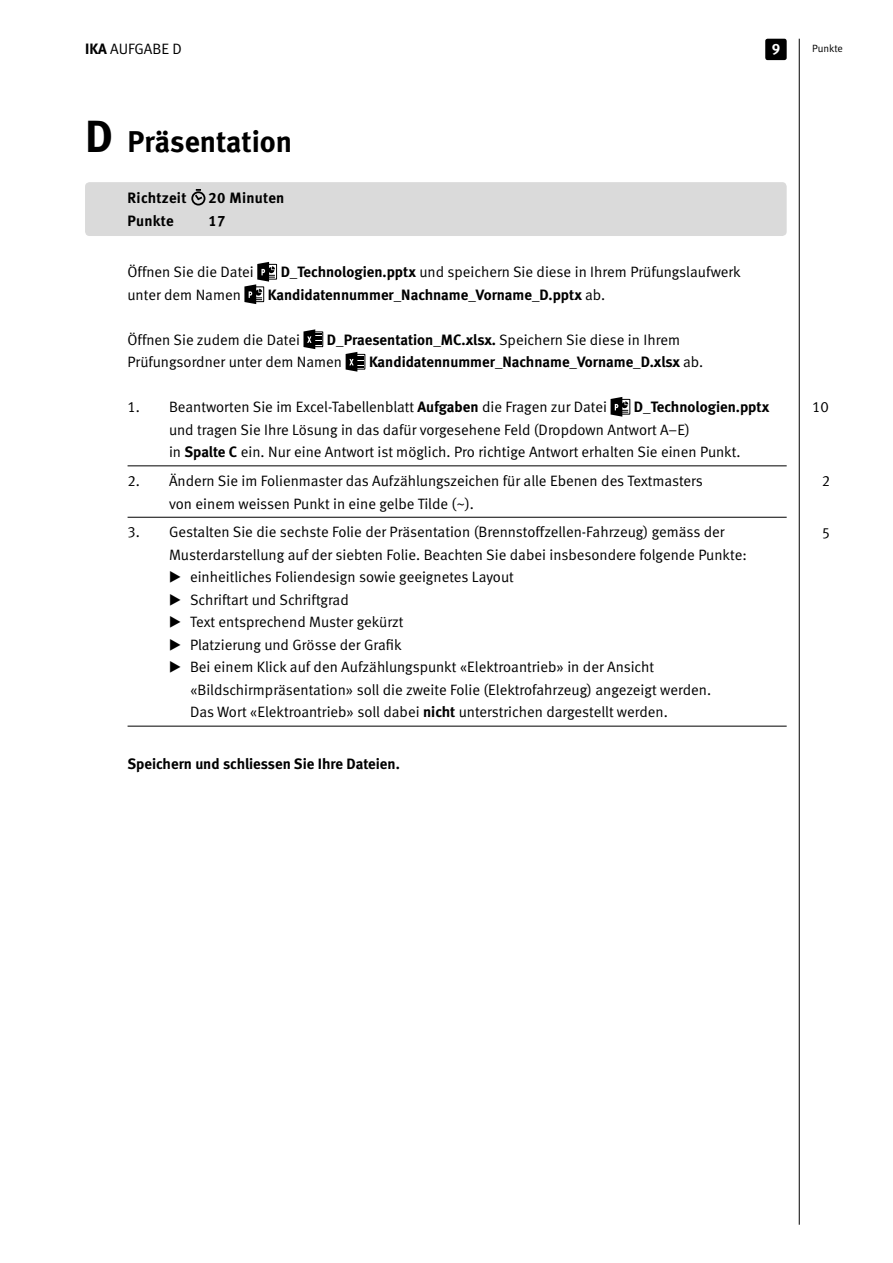
<style>
.page{position:relative;width:893px;height:1263px;background:#fff}
.page>*{position:absolute;margin:0;border:0;box-sizing:border-box;transform-origin:0 0}
.Titel_03{font:30px "Meta Bold LF";color:#000}
.Titel_03-2{font:15px/22.5px "Meta Normal LF";color:#000}
.Titel_03-3{font:15px "Meta Bold LF";color:#000}
.Titel_03-4{font:15px "Meta Bold LF";letter-spacing:.02em;color:#000}
.t1{font:15px "Meta Bold LF";color:#fff}
.t2{font:10.5px "Meta Normal LF";letter-spacing:-.005em;color:#000}
.s1{font-family:"Meta Bold LF"}
.s2{font-size:45px}
.s3{font-family:"Meta Normal LF"}
.s4{font-family:"European Pi Three"}
</style>
<div class="page">
<div style="left:765px;top:39px;width:22px;height:21px;background:#000;border-radius:2px"></div>
<hr style="left:799px;top:39px;width:1px;height:1186px;background:#000">
<div style="left:85px;top:182px;width:702px;height:54px;background:#dadada;border-radius:4px"></div>
<hr style="left:128px;top:466px;width:659px;height:1px;background:#000">
<hr style="left:128px;top:517px;width:659px;height:1px;background:#000">
<hr style="left:128px;top:726px;width:659px;height:1px;background:#000">
<div style="left:191px;top:191px;width:14px;height:14px;border:2px solid #000;border-radius:50%"></div>
<svg style="left:193px;top:189px;width:11px;height:13px"></svg>
<div style="left:267px;top:264px;width:10px;height:15px;border:1px solid #000"></div>
<svg style="left:244px;top:262px;width:31px;height:42px"></svg>
<div style="left:313px;top:331px;width:10px;height:16px;border:1px solid #000"></div>
<svg style="left:303px;top:329px;width:18px;height:20px"></svg>
<div style="left:355px;top:354px;width:10px;height:15px;border:1px solid #000"></div>
<svg style="left:346px;top:352px;width:17px;height:20px"></svg>
<div style="left:620px;top:399px;width:10px;height:15px;border:1px solid #000"></div>
<svg style="left:611px;top:397px;width:17px;height:20px"></svg>
<p class="Titel_03-2" style="left:85px;top:38px;width:98px"><span class="s1">IKA</span> AUFGABE D</p>
<p class="t1" style="left:772px;top:40px;width:10px">9</p>
<p class="t2" style="left:812px;top:43px;width:32px">Punkte</p>
<p class="Titel_03" style="left:85px;top:124px;width:209px"><span class="s2">D</span> Präsentation</p>
<p class="Titel_03-4" style="left:128px;top:189px;width:60px">Richtzeit</p>
<p class="Titel_03-4" style="left:208px;top:189px;width:78px">20 Minuten</p>
<p class="Titel_03-3" style="left:128px;top:212px;width:48px">Punkte</p>
<p class="Titel_03-3" style="left:208px;top:212px;width:19px">17</p>
<p class="Titel_03-2" style="left:128px;top:260px;width:128px">Öffnen Sie die Datei</p>
<p class="Titel_03-2" style="left:281px;top:260px;width:462px"><span class="s1">D_Technologien.pptx</span> und speichern Sie diese in Ihrem Prüfungslaufwerk</p>
<p class="Titel_03-2" style="left:128px;top:283px;width:115px">unter dem Namen</p>
<p class="Titel_03-3" style="left:268px;top:285px;width:339px">Kandidatennummer_Nachname_Vorname_D.pptx <span class="s3">ab.</span></p>
<p class="Titel_03-2" style="left:128px;top:328px;width:174px">Öffnen Sie zudem die Datei</p>
<p class="Titel_03-2" style="left:128px;top:328px;width:554px;text-indent:199px"><span class="s1">D_Praesentation_MC.xlsx.</span> Speichern Sie diese in Ihrem<br>Prüfungsordner unter dem Namen</p>
<p class="Titel_03-3" style="left:369px;top:353px;width:336px">Kandidatennummer_Nachname_Vorname_D.xlsx <span class="s3">ab.</span></p>
<p class="Titel_03-2" style="left:128px;top:395px;width:481px">1. Beantworten Sie im Excel-Tabellenblatt <span class="s1">Aufgaben</span> die Fragen zur Datei</p>
<p class="Titel_03-2" style="left:169px;top:395px;width:602px;text-indent:465px"><span class="s1">D_Technologien.pptx </span>und tragen Sie Ihre Lösung in das dafür vorgesehene Feld (Dropdown Antwort A–E)<br>in <span class="s1">Spalte C</span> ein. Nur eine Antwort ist möglich. Pro richtige Antwort erhalten Sie einen Punkt.</p>
<p class="Titel_03-2" style="left:169px;top:469px;width:535px;text-indent:-41px">2. Ändern Sie im Folienmaster das Aufzählungszeichen für alle Ebenen des Textmasters von einem weissen Punkt in eine gelbe Tilde (~).</p>
<p class="Titel_03-2" style="left:128px;top:521px;width:599px">3. Gestalten Sie die sechste Folie der Präsentation (Brennstoffzellen-Fahrzeug) gemäss der</p>
<p class="Titel_03-2" style="left:169px;top:543px;width:579px">Musterdarstellung auf der siebten Folie. Beachten Sie dabei insbesondere folgende Punkte:</p>
<p class="Titel_03-2" style="left:169px;top:566px;width:346px"><span class="s4">E</span> einheitliches Foliendesign sowie geeignetes Layout</p>
<p class="Titel_03-2" style="left:169px;top:588px;width:181px"><span class="s4">E</span> Schriftart und Schriftgrad</p>
<p class="Titel_03-2" style="left:169px;top:611px;width:236px"><span class="s4">E</span> Text entsprechend Muster gekürzt</p>
<p class="Titel_03-2" style="left:169px;top:633px;width:234px"><span class="s4">E</span> Platzierung und Grösse der Grafik</p>
<p class="Titel_03-2" style="left:169px;top:656px;width:487px"><span class="s4">E</span> Bei einem Klick auf den Aufzählungspunkt «Elektroantrieb» in der Ansicht</p>
<p class="Titel_03-2" style="left:190px;top:678px;width:523px">«Bildschirmpräsentation» soll die zweite Folie (Elektrofahrzeug) angezeigt werden.</p>
<p class="Titel_03-2" style="left:190px;top:701px;width:479px">Das Wort «Elektroantrieb» soll dabei <span class="s1">nicht</span> unterstrichen dargestellt werden.</p>
<p class="Titel_03-3" style="left:128px;top:755px;width:274px">Speichern und schliessen Sie Ihre Dateien.</p>
<p class="Titel_03-2" style="left:812px;top:395px;width:18px">10</p>
<p class="Titel_03-2" style="left:822px;top:469px;width:10px">2</p>
<p class="Titel_03-2" style="left:822px;top:521px;width:10px">5</p>
</div>
